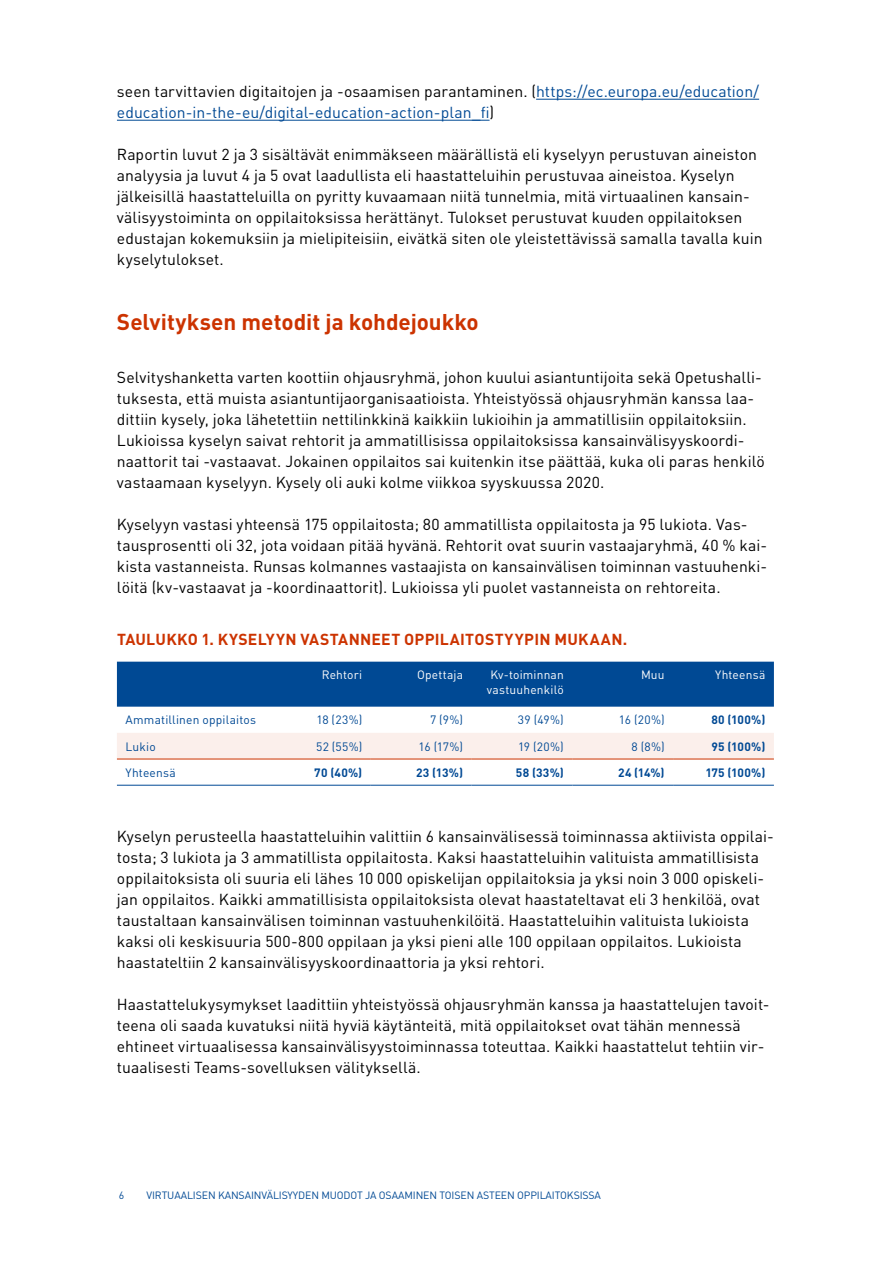
<style>
.page{position:relative;width:893px;height:1263px;background:#fff}
.page>*{position:absolute;margin:0;border:0;box-sizing:border-box;transform-origin:0 0}
.Otsikko_2-taso{font:700 22.5px "DIN Pro";color:#c30}
.leipis{font:15.75px/21px "DIN Pro";letter-spacing:.005em;color:#000}
.leipis-2{font:15.75px/21px "DIN Pro";color:#004994}
.Graafiotsikko{font:700 15.75px "DIN Pro";letter-spacing:.015em;color:#c30}
.taulukko_Leipis{font:12px "DIN Pro";letter-spacing:.015em;color:#004994}
.taulukko_Leipis-2{font:700 12px "DIN Pro";letter-spacing:.025em;color:#004994}
.taulukko_ylätunnist{font:12px/15px "DIN Pro";letter-spacing:.015em;color:#fff}
.t1{font:10.5px "DIN Pro";letter-spacing:-.01em;color:#004994}
.s1{color:#000}
</style>
<div class="page">
<hr style="left:536px;top:99px;width:223px;height:1px;background:#004994">
<hr style="left:117px;top:120px;width:373px;height:1px;background:#004994">
<div style="left:117px;top:662px;width:657px;height:45px;background:#004994"></div>
<div style="left:117px;top:733px;width:657px;height:26px;background:#fbefeb"></div>
<hr style="left:117px;top:759px;width:153px;height:1px;background:#c30">
<hr style="left:270px;top:759px;width:101px;height:1px;background:#c30">
<hr style="left:371px;top:759px;width:101px;height:1px;background:#c30">
<hr style="left:472px;top:759px;width:100px;height:1px;background:#c30">
<hr style="left:572px;top:759px;width:101px;height:1px;background:#c30">
<hr style="left:673px;top:759px;width:101px;height:1px;background:#c30">
<hr style="left:117px;top:785px;width:153px;height:1px;background:#004994">
<hr style="left:270px;top:785px;width:101px;height:1px;background:#004994">
<hr style="left:371px;top:785px;width:101px;height:1px;background:#004994">
<hr style="left:472px;top:785px;width:100px;height:1px;background:#004994">
<hr style="left:572px;top:785px;width:101px;height:1px;background:#004994">
<hr style="left:673px;top:785px;width:101px;height:1px;background:#004994">
<p class="leipis-2" style="left:117px;top:80px;width:644px"><span class="s1">seen tarvittavien digitaitojen ja -osaamisen parantaminen. (</span>https://ec.europa.eu/education/ education-in-the-eu/digital-education-action-plan_fi<span class="s1">)</span></p>
<p class="leipis" style="left:117px;top:143px;width:647px">Raportin luvut 2 ja 3 sisältävät enimmäkseen määrällistä eli kyselyyn perustuvan aineiston analyysia ja luvut 4 ja 5 ovat laadullista eli haastatteluihin perustuvaa aineistoa. Kyselyn jälkeisillä haastatteluilla on pyritty kuvaamaan niitä tunnelmia, mitä virtuaalinen kansain&shy;välisyystoiminta on oppilaitoksissa herättänyt. Tulokset perustuvat kuuden oppilaitoksen edustajan kokemuksiin ja mielipiteisiin, eivätkä siten ole yleistettävissä samalla tavalla kuin kyselytulokset.</p>
<h2 class="Otsikko_2-taso" style="left:117px;top:307px;width:363px">Selvityksen metodit ja kohdejoukko</h2>
<p class="leipis" style="left:117px;top:366px;width:649px">Selvityshanketta varten koottiin ohjausryhmä, johon kuului asiantuntijoita sekä Opetushalli&shy;tuksesta, että muista asiantuntijaorganisaatioista. Yhteistyössä ohjausryhmän kanssa laa&shy;dittiin kysely, joka lähetettiin nettilinkkinä kaikkiin lukioihin ja ammatillisiin oppilaitoksiin.<br>Lukioissa kyselyn saivat rehtorit ja ammatillisissa oppilaitoksissa kansainvälisyyskoordi&shy;naattorit tai -vastaavat. Jokainen oppilaitos sai kuitenkin itse päättää, kuka oli paras henkilö vastaamaan kyselyyn. Kysely oli auki kolme viikkoa syyskuussa 2020.</p>
<p class="leipis" style="left:117px;top:513px;width:652px">Kyselyyn vastasi yhteensä 175 oppilaitosta; 80 ammatillista oppilaitosta ja 95 lukiota. Vas&shy;tausprosentti oli 32, jota voidaan pitää hyvänä. Rehtorit ovat suurin vastaajaryhmä, 40 % kai&shy;kista vastanneista. Runsas kolmannes vastaajista on kansainvälisen toiminnan vastuuhenki&shy;löitä (kv-vastaavat ja -koordinaattorit). Lukioissa yli puolet vastanneista on rehtoreita.</p>
<p class="Graafiotsikko" style="left:117px;top:629px;width:510px">TAULUKKO 1. KYSELYYN VASTANNEET OPPILAITOSTYYPIN MUKAAN.</p>
<p class="taulukko_ylätunnist" style="left:322px;top:667px;width:42px">Rehtori</p>
<p class="taulukko_ylätunnist" style="left:417px;top:667px;width:48px">Opettaja</p>
<p class="taulukko_ylätunnist" style="left:487px;top:667px;width:78px">Kv-toiminnan vastuuhenkilö</p>
<p class="taulukko_ylätunnist" style="left:641px;top:667px;width:25px">Muu</p>
<p class="taulukko_ylätunnist" style="left:715px;top:667px;width:52px">Yhteensä</p>
<p class="taulukko_Leipis" style="left:125px;top:712px;width:132px">Ammatillinen oppilaitos</p>
<p class="taulukko_Leipis" style="left:316px;top:712px;width:47px">18 (23%)</p>
<p class="taulukko_Leipis" style="left:430px;top:712px;width:35px">7 (9%)</p>
<p class="taulukko_Leipis" style="left:518px;top:712px;width:47px">39 (49%)</p>
<p class="taulukko_Leipis" style="left:619px;top:712px;width:47px">16 (20%)</p>
<p class="taulukko_Leipis-2" style="left:711px;top:712px;width:55px">80 (100%)</p>
<p class="taulukko_Leipis" style="left:125px;top:738px;width:32px">Lukio</p>
<p class="taulukko_Leipis" style="left:316px;top:738px;width:48px">52 (55%)</p>
<p class="taulukko_Leipis" style="left:418px;top:738px;width:46px">16 (17%)</p>
<p class="taulukko_Leipis" style="left:518px;top:738px;width:47px">19 (20%)</p>
<p class="taulukko_Leipis" style="left:631px;top:738px;width:35px">8 (8%)</p>
<p class="taulukko_Leipis-2" style="left:712px;top:738px;width:55px">95 (100%)</p>
<p class="taulukko_Leipis" style="left:125px;top:764px;width:52px">Yhteensä</p>
<p class="taulukko_Leipis-2" style="left:314px;top:764px;width:50px">70 (40%)</p>
<p class="taulukko_Leipis-2" style="left:416px;top:764px;width:48px">23 (13%)</p>
<p class="taulukko_Leipis-2" style="left:516px;top:764px;width:49px">58 (33%)</p>
<p class="taulukko_Leipis-2" style="left:618px;top:764px;width:48px">24 (14%)</p>
<p class="taulukko_Leipis-2" style="left:705px;top:764px;width:62px">175 (100%)</p>
<p class="leipis" style="left:117px;top:825px;width:658px">Kyselyn perusteella haastatteluihin valittiin 6 kansainvälisessä toiminnassa aktiivista oppilai&shy;tosta; 3 lukiota ja 3 ammatillista oppilaitosta. Kaksi haastatteluihin valituista ammatillisista oppilaitoksista oli suuria eli lähes 10 000 opiskelijan oppilaitoksia ja yksi noin 3 000 opiskeli&shy;jan oppilaitos. Kaikki ammatillisista oppilaitoksista olevat haastateltavat eli 3 henkilöä, ovat taustaltaan kansainvälisen toiminnan vastuuhenkilöitä. Haastatteluihin valituista lukioista kaksi oli keskisuuria 500-800 oppilaan ja yksi pieni alle 100 oppilaan oppilaitos. Lukioista haastateltiin 2 kansainvälisyyskoordinaattoria ja yksi rehtori.</p>
<p class="leipis" style="left:117px;top:993px;width:654px">Haastattelukysymykset laadittiin yhteistyössä ohjausryhmän kanssa ja haastattelujen tavoit&shy;teena oli saada kuvatuksi niitä hyviä käytänteitä, mitä oppilaitokset ovat tähän mennessä ehtineet virtuaalisessa kansainvälisyystoiminnassa toteuttaa. Kaikki haastattelut tehtiin vir&shy;tuaalisesti Teams-sovelluksen välityksellä.</p>
<p class="t1" style="left:119px;top:1188px;width:7px">6</p>
<p class="t1" style="left:146px;top:1188px;width:456px">VIRTUAALISEN KANSAINVÄLISYYDEN MUODOT JA OSAAMINEN TOISEN ASTEEN OPPILAITOKSISSA</p>
</div>
